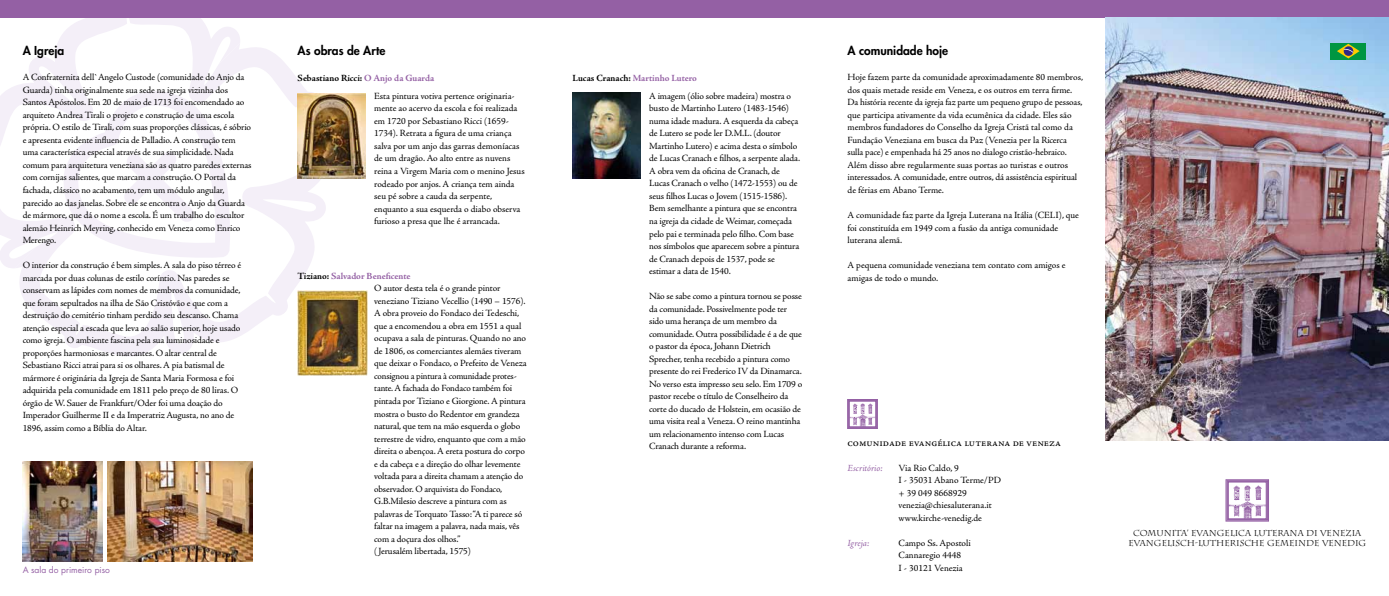
<style>
.page{position:relative;width:1389px;height:596px;background:#fff}
.page>*{position:absolute;margin:0;border:0;box-sizing:border-box;transform-origin:0 0}
.t1{font:800 12px "Futura Std";color:#000}
.t2{font:11px "Adobe Jenson Pro";color:#000}
.t3{font:9.5px/12.5px "Adobe Jenson Pro";letter-spacing:-.01em;color:#000}
.t4{font:italic 9.5px "Adobe Jenson Pro";color:#9460a4}
.t5{font:8.5px/10.7px "Charlemagne Std";color:#000;text-align:center}
.t6{font:8.5px "Futura Std";color:#9460a4}
.s1{font-weight:700}
.s2{font-weight:700;color:#9460a4}
</style>
<div class="page">
<svg style="left:19px;top:47px;width:314px;height:310px"></svg>
<svg style="left:0;top:17px;width:241px;height:251px"></svg>
<div style="left:0;top:0;width:1389px;height:17px;background:#9460a4"></div>
<div style="left:1227px;top:480px;width:41px;height:40px;border:1px solid #9460a4"></div>
<div style="left:1226px;top:479px;width:43px;height:42px;border:1px solid #9460a4"></div>
<svg style="left:1228px;top:485px;width:38px;height:33px"></svg>
<div style="left:849px;top:400px;width:27px;height:27px;border:1px solid #9460a4"></div>
<div style="left:848px;top:399px;width:29px;height:29px;border:1px solid #9460a4"></div>
<svg style="left:849px;top:403px;width:27px;height:23px"></svg>
<img style="left:298px;top:290px;width:69px;height:85px">
<img style="left:298px;top:93px;width:68px;height:85px">
<img style="left:23px;top:461px;width:79px;height:99px">
<img style="left:1106px;top:17px;width:283px;height:423px">
<img style="left:573px;top:93px;width:67px;height:85px">
<img style="left:108px;top:461px;width:144px;height:99px">
<div style="left:1330px;top:43px;width:36px;height:17px;background:#009641"></div>
<svg style="left:1337px;top:44px;width:23px;height:14px"></svg>
<p class="t1" style="left:23px;top:43px;width:43px">A Igreja</p>
<p class="t3" style="left:23px;top:71px;width:230px">A Confraternita dell`Angelo Custode (comunidade do Anjo da Guarda) tinha originalmente sua sede na igreja vizinha dos Santos Apóstolos. Em 20 de maio de 1713 foi encomendado ao arquiteto Andrea Tirali o projeto e construção de uma escola própria. O estilo de Tirali, com suas proporções clássicas, é sóbrio e apresenta evidente influencia de Palladio. A construção tem uma característica especial através de sua simplicidade. Nada comum para arquitetura veneziana são as quatro paredes externas com cornijas salientes, que marcam a construção. O Portal da fachada, clássico no acabamento, tem um módulo angular, parecido ao das janelas. Sobre ele se encontra o Anjo da Guarda de mármore, que dá o nome a escola. É um trabalho do escultor alemão Heinrich Meyring, conhecido em Veneza como Enrico Merengo.</p>
<p class="t3" style="left:23px;top:259px;width:220px">O interior da construção é bem simples. A sala do piso térreo é marcada por duas colunas de estilo coríntio. Nas paredes se conservam as lápides com nomes de membros da comunidade, que foram sepultados na ilha de São Cristóvão e que com a destruição do cemitério tinham perdido seu descanso. Chama atenção especial a escada que leva ao salão superior, hoje usado como igreja. O ambiente fascina pela sua luminosidade e proporções harmoniosas e marcantes. O altar central de Sebastiano Ricci atrai para si os olhares. A pia batismal de mármore é originária da Igreja de Santa Maria Formosa e foi adquirida pela comunidade em 1811 pelo preço de 80 liras. O órgão de W. Sauer de Frankfurt/Oder foi uma doação do Imperador Guilherme II e da Imperatriz Augusta, no ano de 1896, assim como a Bíblia do Altar.</p>
<p class="t6" style="left:23px;top:564px;width:89px">A sala do primeiro piso</p>
<p class="t1" style="left:298px;top:43px;width:89px">As obras de Arte</p>
<p class="t3" style="left:374px;top:69px;width:142px;line-height:18.2px;text-indent:-77px"><span class="s1">Sebastiano Ricci:</span> <span class="s2">O Anjo da Guarda<br></span>Esta pintura votiva pertence originaria-</p>
<p class="t3" style="left:374px;top:102px;width:152px">mente ao acervo da escola e foi realizada em 1720 por Sebastiano Ricci (1659- 1734). Retrata a figura de uma criança salva por um anjo das garras demoníacas de um dragão. Ao alto entre as nuvens reina a Virgem Maria com o menino Jesus rodeado por anjos. A criança tem ainda seu pé sobre a cauda da serpente, enquanto a sua esquerda o diabo observa furioso a presa que lhe é arrancada.</p>
<p class="t3" style="left:374px;top:269px;width:154px;text-indent:-77px"><span class="s1">Tiziano:</span> <span class="s2">Salvador Beneficente<br></span>O autor desta tela é o grande pintor veneziano Tiziano Vecellio (1490 – 1576).<br>A obra proveio do Fondaco dei Tedeschi, que a encomendou a obra em 1551 a qual ocupava a sala de pinturas. Quando no ano de 1806, os comerciantes alemães tiveram que deixar o Fondaco, o Prefeito de Veneza consignou a pintura à comunidade protes&shy;tante. A fachada do Fondaco também foi pintada por Tiziano e Giorgione. A pintura mostra o busto do Redentor em grandeza natural, que tem na mão esquerda o globo terrestre de vidro, enquanto que com a mão direita o abençoa. A ereta postura do corpo e da cabeça e a direção do olhar levemente voltada para a direita chamam a atenção do observador. O arquivista do Fondaco, G.B.Milesio descreve a pintura com as palavras de Torquato Tasso: “A ti parece só faltar na imagem a palavra, nada mais, vês com a doçura dos olhos.”<br>( Jerusalém libertada, 1575)</p>
<p class="t3" style="left:649px;top:69px;width:144px;line-height:18.2px;text-indent:-77px"><span class="s1">Lucas Cranach:</span> <span class="s2">Martinho Lutero<br></span>A imagem (ólio sobre madeira) mostra o</p>
<p class="t3" style="left:649px;top:102px;width:153px">busto de Martinho Lutero (1483-1546) numa idade madura. A esquerda da cabeça de Lutero se pode ler D.M.L. (doutor Martinho Lutero) e acima desta o símbolo de Lucas Cranach e filhos, a serpente alada.<br>A obra vem da oficina de Cranach, de Lucas Cranach o velho (1472-1553) ou de seus filhos Lucas o Jovem (1515-1586).<br>Bem semelhante a pintura que se encontra na igreja da cidade de Weimar, começada pelo pai e terminada pelo filho. Com base nos símbolos que aparecem sobre a pintura de Cranach depois de 1537, pode se estimar a data de 1540.</p>
<p class="t3" style="left:649px;top:290px;width:155px">Não se sabe como a pintura tornou se posse da comunidade. Possivelmente pode ter sido uma herança de um membro da comunidade. Outra possibilidade é a de que o pastor da época, Johann Dietrich Sprecher, tenha recebido a pintura como presente do rei Frederico IV da Dinamarca.<br>No verso esta impresso seu selo. Em 1709 o pastor recebe o título de Conselheiro da corte do ducado de Holstein, em ocasião de uma visita real a Veneza. O reino mantinha um relacionamento intenso com Lucas Cranach durante a reforma.</p>
<p class="t1" style="left:848px;top:43px;width:102px">A comunidade hoje</p>
<p class="t3" style="left:848px;top:71px;width:237px">Hoje fazem parte da comunidade aproximadamente 80 membros, dos quais metade reside em Veneza, e os outros em terra firme.<br>Da história recente da igreja faz parte um pequeno grupo de pessoas, que participa ativamente da vida ecumênica da cidade. Eles são membros fundadores do Conselho da Igreja Cristã tal como da Fundação Veneziana em busca da Paz (Venezia per la Ricerca sulla pace) e empenhada há 25 anos no dialogo cristão-hebraico.<br>Além disso abre regularmente suas portas ao turistas e outros interessados. A comunidade, entre outros, dá assistência espiritual de férias em Abano Terme.</p>
<p class="t3" style="left:848px;top:209px;width:233px">A comunidade faz parte da Igreja Luterana na Itália (CELI), que foi constituída em 1949 com a fusão da antiga comunidade luterana alemã.</p>
<p class="t3" style="left:848px;top:259px;width:220px">A pequena comunidade veneziana tem contato com amigos e amigas de todo o mundo.</p>
<p class="t2" style="left:848px;top:436px;width:215px">Comunidade Evangélica Luterana de Veneza</p>
<p class="t4" style="left:848px;top:462px;width:37px">Escritório:</p>
<p class="t3" style="left:899px;top:461px;width:104px">Via Rio Caldo, 9<br>I - 35031 Abano Terme/PD + 39 049 8668929 venezia@chiesaluterana.it www.kirche-venedig.de</p>
<p class="t4" style="left:848px;top:537px;width:23px">Igreja:</p>
<p class="t3" style="left:899px;top:536px;width:74px">Campo Ss. Apostoli<br>Cannaregio 4448<br>I - 30121 Venezia</p>
<p class="t5" style="left:1128px;top:527px;width:239px">COMUNITA’ EVANGELICA LUTERANA DI VENEZIA<br>EVANGELISCH-LUTHERISCHE GEMEINDE VENEDIG</p>
</div>
